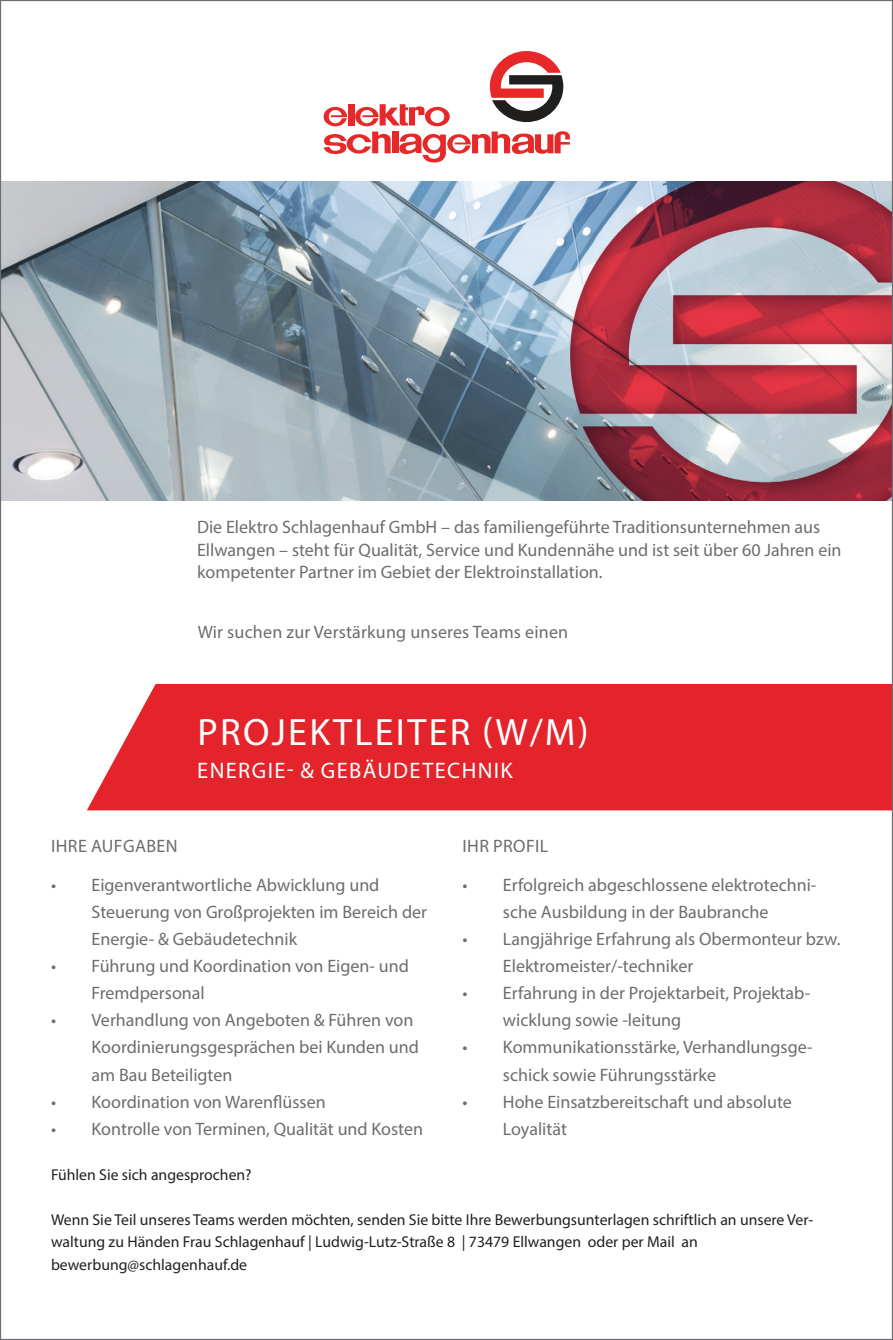
<style>
.page{position:relative;width:893px;height:1340px;background:#fff}
.page>*{position:absolute;margin:0;border:0;box-sizing:border-box;transform-origin:0 0}
.t1{font:38.25px "Myriad Pro";letter-spacing:.06em;color:#fff}
.t2{font:22.5px "Myriad Pro";letter-spacing:.06em;color:#fff}
.t3{font:18px/27px "Myriad Pro";color:#6c6d70}
.t4{font:18px "Myriad Pro";letter-spacing:.02em;color:#6c6d70}
.t5{font:15.75px/22.5px "Myriad Pro";color:#231f20}
</style>
<div class="page">
<div style="left:87px;top:684px;width:804px;height:126px;background:#e4232a"></div>
<svg style="left:323px;top:51px;width:247px;height:112px"></svg>
<img style="left:2px;top:182px;width:889px;height:319px">
<p class="t3" style="left:197px;top:515px;width:646px;line-height:22.5px">Die Elektro Schlagenhauf GmbH – das familiengeführte Traditionsunternehmen aus<br>Ellwangen – steht für Qualität, Service und Kundennähe und ist seit über 60 Jahren ein kompetenter Partner im Gebiet der Elektroinstallation.</p>
<p class="t3" style="left:198px;top:618px;width:372px">Wir suchen zur Verstärkung unseres Teams einen</p>
<h1 class="t1" style="left:197px;top:708px;width:393px">PROJEKTLEITER (W/M)</h1>
<p class="t2" style="left:197px;top:757px;width:317px">ENERGIE- &amp; GEBÄUDETECHNIK</p>
<p class="t4" style="left:51px;top:835px;width:128px">IHRE AUFGABEN</p>
<p class="t3" style="left:92px;top:871px;width:337px;text-indent:-41px">• Eigenverantwortliche Abwicklung und<br>Steuerung von Großprojekten im Bereich der<br>Energie- &amp; Gebäudetechnik</p>
<p class="t3" style="left:92px;top:952px;width:319px;text-indent:-41px">• Führung und Koordination von Eigen- und<br>Fremdpersonal</p>
<p class="t3" style="left:92px;top:1006px;width:329px;text-indent:-41px">• Verhandlung von Angeboten &amp; Führen von<br>Koordinierungsgesprächen bei Kunden und am Bau Beteiligten</p>
<p class="t3" style="left:51px;top:1087px;width:276px">• Koordination von Warenflüssen</p>
<p class="t3" style="left:51px;top:1114px;width:374px">• Kontrolle von Terminen, Qualität und Kosten</p>
<p class="t4" style="left:463px;top:835px;width:87px">IHR PROFIL</p>
<p class="t3" style="left:462px;top:871px;width:356px;text-align:center">• Erfolgreich abgeschlossene elektrotechni&shy;sche Ausbildung in der Baubranche</p>
<p class="t3" style="left:503px;top:925px;width:339px;text-indent:-40px">• Langjährige Erfahrung als Obermonteur bzw.<br>Elektromeister/-techniker</p>
<p class="t3" style="left:503px;top:979px;width:309px;text-indent:-40px">• Erfahrung in der Projektarbeit, Projektab&shy;wicklung sowie -leitung</p>
<p class="t3" style="left:503px;top:1033px;width:311px;text-indent:-40px">• Kommunikationsstärke, Verhandlungsge&shy;schick sowie Führungsstärke</p>
<p class="t3" style="left:503px;top:1087px;width:290px;text-indent:-40px">• Hohe Einsatzbereitschaft und absolute<br>Loyalität</p>
<p class="t5" style="left:51px;top:1162px;width:202px">Fühlen Sie sich angesprochen?</p>
<p class="t5" style="left:51px;top:1207px;width:764px">Wenn Sie Teil unseres Teams werden möchten, senden Sie bitte Ihre Bewerbungsunterlagen schriftlich an unsere Ver&shy;waltung zu Händen Frau Schlagenhauf | Ludwig-Lutz-Straße 8 | 73479 Ellwangen oder per Mail an bewerbung@schlagenhauf.de</p>
</div>
